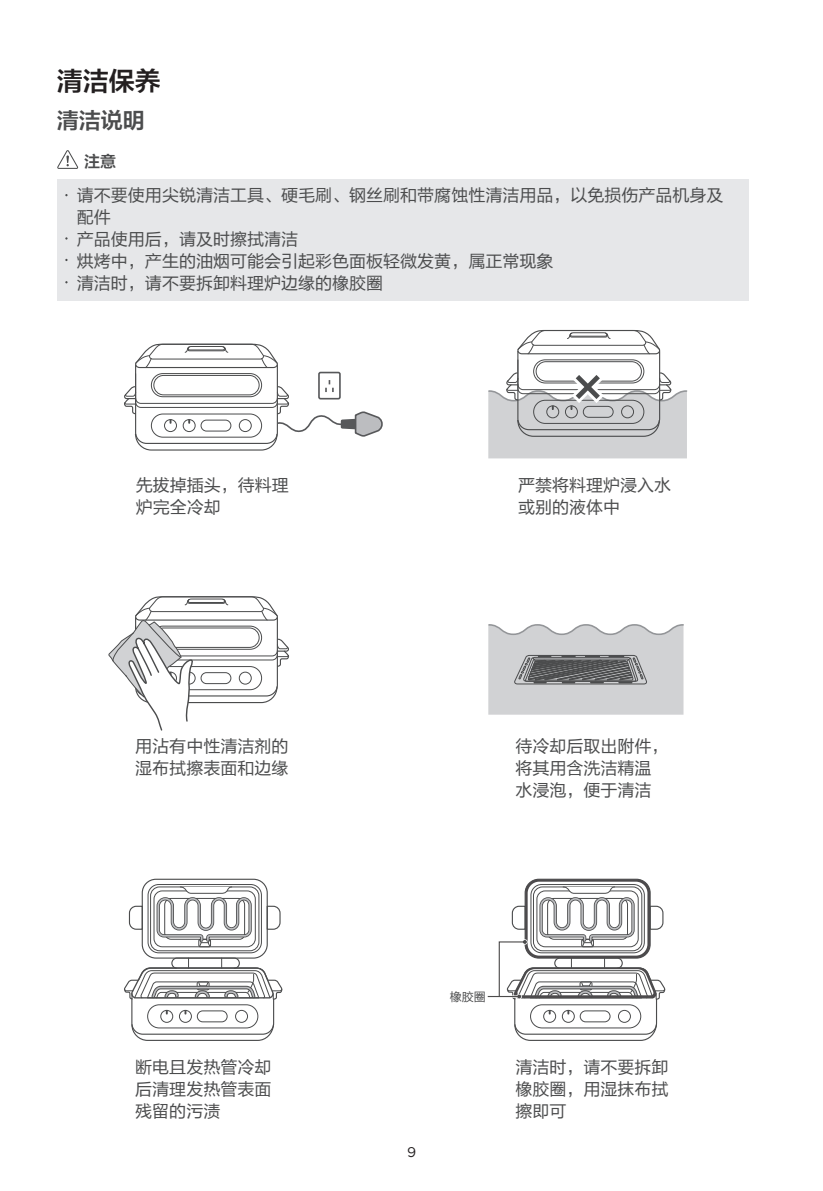
<style>
.page{position:relative;width:823px;height:1191px;background:#fff}
.page>*{position:absolute;margin:0;border:0;box-sizing:border-box;transform-origin:0 0}
.t1{font:26px "FZLTZCHK GBK1 0";color:#231f20}
.t2{font:22px "FZLTZCHK GBK1 0";color:#4b4c4d}
.t3{font:17px/22px "FZLTHK GBK1 0";color:#4b4c4d}
.t4{font:16px "FZLTZCHK GBK1 0";color:#4b4c4d}
.t5{font:14px "Gotham";color:#231f20}
.t6{font:12px "FZLTHK GBK1 0";color:#4b4c4d}
</style>
<div class="page">
<div style="left:57px;top:179px;width:690px;height:121px;background:#e6e7e9"></div>
<svg style="left:57px;top:150px;width:22px;height:19px"></svg>
<svg style="left:109px;top:596px;width:180px;height:135px"></svg>
<div style="left:142px;top:878px;width:125px;height:80px;border:1px solid #4b4c4d;border-radius:14px"></div>
<div style="left:148px;top:884px;width:113px;height:69px;border:1px solid #4b4c4d;border-radius:11px"></div>
<div style="left:150px;top:886px;width:109px;height:65px;border:1px solid #4b4c4d;border-radius:9px"></div>
<div style="left:154px;top:890px;width:101px;height:57px;border:1px solid #4b4c4d;border-radius:8px"></div>
<div style="left:198px;top:939px;width:13px;height:8px;border:1px solid #4b4c4d;border-radius:2px"></div>
<svg style="left:155px;top:886px;width:98px;height:60px"></svg>
<svg style="left:266px;top:905px;width:15px;height:25px"></svg>
<svg style="left:128px;top:905px;width:15px;height:25px"></svg>
<svg style="left:124px;top:958px;width:159px;height:83px"></svg>
<svg style="left:124px;top:343px;width:259px;height:108px"></svg>
<svg style="left:488px;top:624px;width:196px;height:90px;background:#bdbec0"></svg>
<hr style="left:487px;top:996px;width:32px;height:1px;background:#4c4b4b">
<svg style="left:498px;top:879px;width:168px;height:162px"></svg>
<svg style="left:488px;top:329px;width:199px;height:129px"></svg>
<h1 class="t1" style="left:57px;top:66px;width:106px">清洁保养</h1>
<p class="t2" style="left:57px;top:108px;width:89px">清洁说明</p>
<p class="t4" style="left:84px;top:153px;width:33px">注意</p>
<p class="t3" style="left:77px;top:185px;width:647px">请不要使用尖锐清洁工具、硬毛刷、钢丝刷和带腐蚀性清洁用品，以免损伤产品机身及配件<br>产品使用后，请及时擦拭清洁<br>烘烤中，产生的油烟可能会引起彩色面板轻微发黄，属正常现象<br>清洁时，请不要拆卸料理炉边缘的橡胶圈</p>
<p class="t3" style="left:136px;top:474px;width:155px">先拔掉插头，待料理炉完全冷却</p>
<p class="t3" style="left:517px;top:474px;width:154px">严禁将料理炉浸入水或别的液体中</p>
<p class="t3" style="left:135px;top:735px;width:154px">用沾有中性清洁剂的湿布拭擦表面和边缘</p>
<p class="t3" style="left:135px;top:1056px;width:137px;text-align:justify">断电且发热管冷却后清理发热管表面残留的污渍</p>
<p class="t3" style="left:515px;top:735px;width:154px">待冷却后取出附件，将其用含洗洁精温水浸泡，便于清洁</p>
<p class="t5" style="left:407px;top:1142px;width:11px">9</p>
<p class="t6" style="left:449px;top:990px;width:37px">橡胶圈</p>
<p class="t3" style="left:515px;top:1056px;width:154px;text-align:justify">清洁时，请不要拆卸橡胶圈，用湿抹布拭擦即可</p>
</div>
